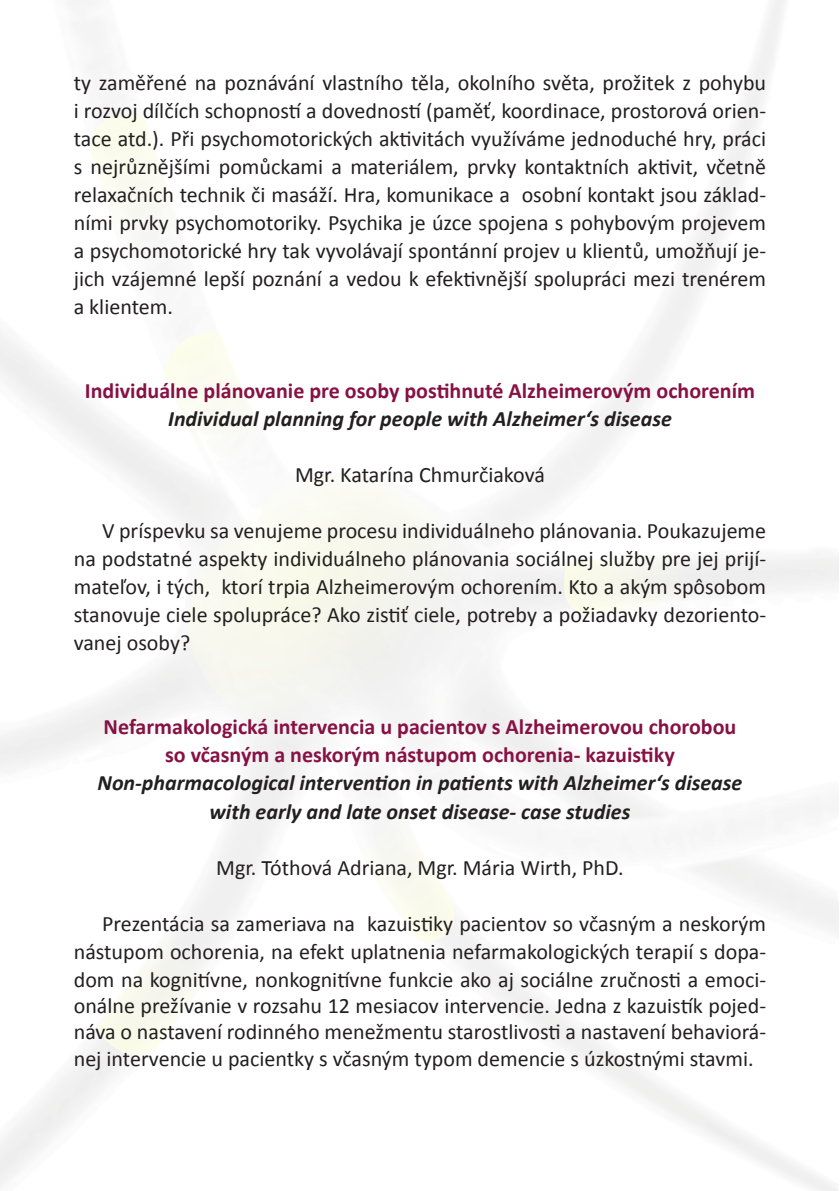
<style>
.page{position:relative;width:840px;height:1191px;background:#fff}
.page>*{position:absolute;margin:0;border:0;box-sizing:border-box;transform-origin:0 0}
.t1{font:22px/28px "Calibri";color:#231f20;text-align:justify}
.heading_1{font:700 22px/28px "Calibri";color:#871144;text-align:center}
.HTML_Preformatted{font:italic 700 22px/28px "Calibri";color:#231f20;text-align:center}
</style>
<div class="page">
<p class="t1" style="left:74px;top:68px;width:693px">ty zaměřené na poznávání vlastního těla, okolního světa, prožitek z pohybu i rozvoj dílčích schopností a dovedností (paměť, koordinace, prostorová orien&shy;tace atd.). Při psychomotorických aktivitách využíváme jednoduché hry, práci s nejrůznějšími pomůckami a materiálem, prvky kontaktních aktivit, včetně relaxačních technik či masáží. Hra, komunikace a osobní kontakt jsou základ&shy;ními prvky psychomotoriky. Psychika je úzce spojena s pohybovým projevem a psychomotorické hry tak vyvolávají spontánní projev u klientů, umožňují je&shy;jich vzájemné lepší poznání a vedou k efektivnější spolupráci mezi trenérem a klientem.</p>
<p class="heading_1" style="left:85px;top:376px;width:671px">Individuálne plánovanie pre osoby postihnuté Alzheimerovým ochorením</p>
<p class="HTML_Preformatted" style="left:168px;top:404px;width:505px">Individual planning for people with Alzheimer‘s disease</p>
<p class="t1" style="left:295px;top:460px;width:251px">Mgr. Katarína Chmurčiaková</p>
<p class="t1" style="left:74px;top:516px;width:693px;text-indent:28px">V príspevku sa venujeme procesu individuálneho plánovania. Poukazujeme na podstatné aspekty individuálneho plánovania sociálnej služby pre jej prijí&shy;mateľov, i tých, ktorí trpia Alzheimerovým ochorením. Kto a akým spôsobom stanovuje ciele spolupráce? Ako zistiť ciele, potreby a požiadavky dezoriento&shy;vanej osoby?</p>
<p class="heading_1" style="left:103px;top:712px;width:634px">Nefarmakologická intervencia u pacientov s Alzheimerovou chorobou so včasným a neskorým nástupom ochorenia- kazuistiky</p>
<p class="HTML_Preformatted" style="left:97px;top:768px;width:646px">Non-pharmacological intervention in patients with Alzheimer‘s disease with early and late onset disease- case studies</p>
<p class="t1" style="left:216px;top:852px;width:409px">Mgr. Tóthová Adriana, Mgr. Mária Wirth, PhD.</p>
<p class="t1" style="left:74px;top:908px;width:693px;line-height:27px;text-indent:28px">Prezentácia sa zameriava na kazuistiky pacientov so včasným a neskorým nástupom ochorenia, na efekt uplatnenia nefarmakologických terapií s dopa&shy;dom na kognitívne, nonkognitívne funkcie ako aj sociálne zručnosti a emoci&shy;onálne prežívanie v rozsahu 12 mesiacov intervencie. Jedna z kazuistík pojed&shy;náva o nastavení rodinného menežmentu starostlivosti a nastavení behaviorá&shy;nej intervencie u pacientky s včasným typom demencie s úzkostnými stavmi.</p>
</div>
